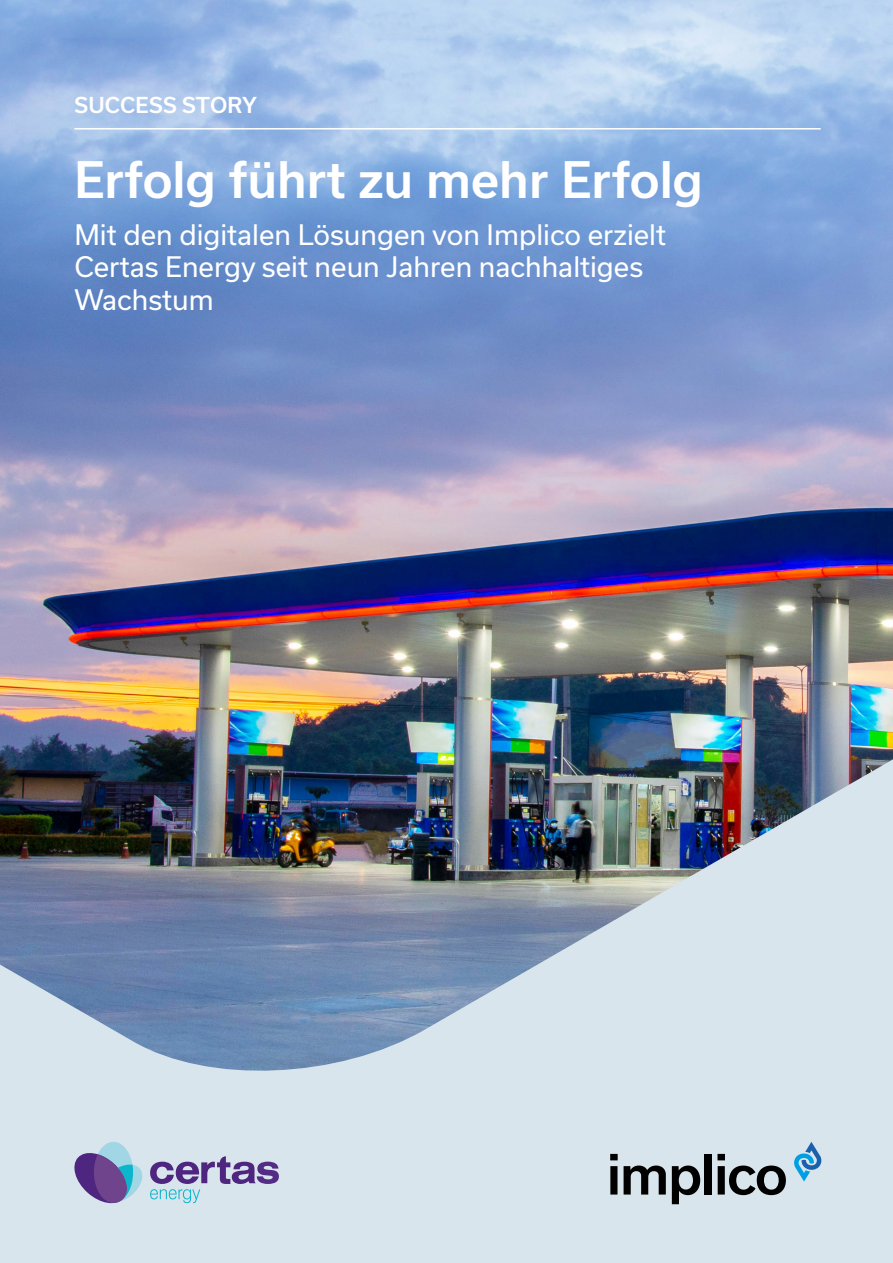
<style>
.page{position:relative;width:893px;height:1263px;background:#fff}
.page>*{position:absolute;margin:0;border:0;box-sizing:border-box;transform-origin:0 0}
.Headline_White{font:500 48px "Usual";color:#fff}
.Body_Text_White{font:27px/32.4px "Usual";color:#fff}
.Body_Text_White-2{font:500 21px "Usual";letter-spacing:.015em;color:#fff}
</style>
<div class="page">
<div style="left:0;top:661px;width:893px;height:602px;background:#d9e5ec"></div>
<img style="left:0;top:0;width:893px;height:1071px">
<svg style="left:610px;top:1154px;width:8px;height:40px"></svg>
<svg style="left:624px;top:1165px;width:42px;height:29px"></svg>
<svg style="left:672px;top:1165px;width:28px;height:39px"></svg>
<div style="left:704px;top:1154px;width:8px;height:40px;background:#000"></div>
<svg style="left:717px;top:1154px;width:69px;height:41px"></svg>
<svg style="left:794px;top:1142px;width:27px;height:39px"></svg>
<hr style="left:74px;top:128px;width:747px;height:2px;background:#fff">
<div style="left:94px;top:1142px;width:39px;height:61px;background:#a1d6e4;border-radius:50%"></div>
<svg style="left:74px;top:1149px;width:205px;height:55px"></svg>
<p class="Body_Text_White-2" style="left:74px;top:93px;width:184px">SUCCESS STORY</p>
<p class="Headline_White" style="left:74px;top:153px;width:630px">Erfolg führt zu mehr Erfolg</p>
<p class="Body_Text_White" style="left:74px;top:219px;width:593px">Mit den digitalen Lösungen von Implico erzielt<br>Certas Energy seit neun Jahren nachhaltiges<br>Wachstum</p>
</div>
